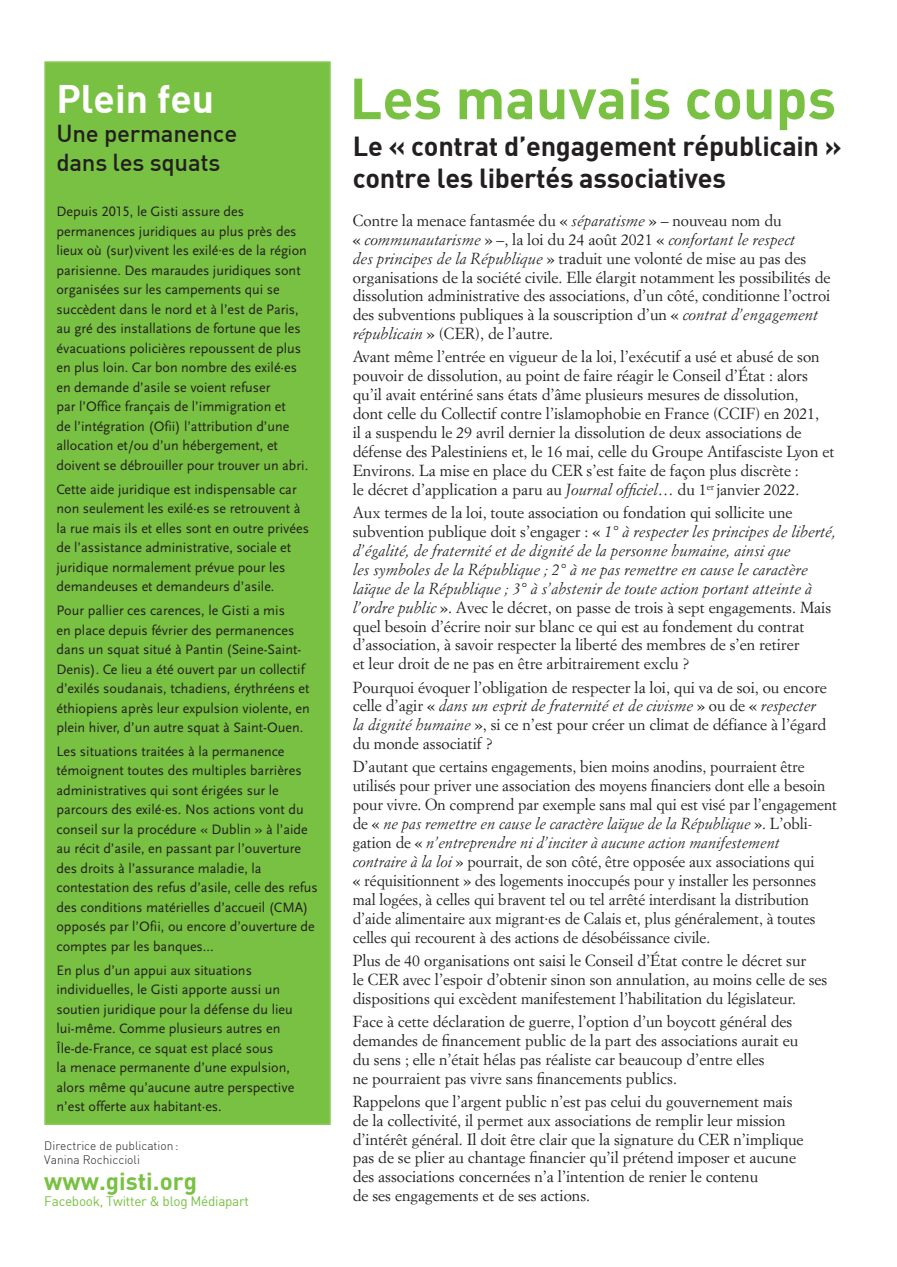
<style>
.page{position:relative;width:897px;height:1267px;background:#fff}
.page>*{position:absolute;margin:0;border:0;box-sizing:border-box;transform-origin:0 0}
.t1{font:57px "DIN Bold";color:#79c142}
.t2{font:39px "DIN Bold";color:#fff}
.t3{font:27px/32.4px "DIN Bold";letter-spacing:-.01em;color:#231f20}
.t4{font:500 24px/28.8px "DIN";letter-spacing:-.01em;color:#231f20}
.t5{font:24px "DIN Bold";color:#79c142}
.t6{font:15.75px/18.9px "Simoncini Garamond Std";color:#231f20}
.t7{font:14.25px/19.5px "Scala Sans Regular LF";color:#231f20}
.t8{font:13.5px "DIN";letter-spacing:-.02em;color:#79c142}
.t9{font:300 12px/13.5px "DIN";color:#231f20}
.s1{font-family:"Simoncini Garamond Std"}
.s2{font-style:italic}
</style>
<div class="page">
<div style="left:45px;top:62px;width:285px;height:1062px;background:#79c142"></div>
<div style="left:44px;top:61px;width:287px;height:1063px;border:2px solid #8cc85a"></div>
<h2 class="t2" style="left:56px;top:73px;width:159px">Plein feu</h2>
<h3 class="t4" style="left:56px;top:118px;width:182px">Une permanence dans les squats</h3>
<p class="t7" style="left:56px;top:202px;width:253px">Depuis 2015, le Gisti assure des permanences juridiques au plus près des lieux où (sur)vivent les exilé<span class="s1">∙</span>es de la région parisienne. Des maraudes juridiques sont organisées sur les campements qui se succèdent dans le nord et à l’est de Paris, au gré des installations de fortune que les évacuations policières repoussent de plus en plus loin. Car bon nombre des exilé∙es en demande d’asile se voient refuser<br>par l’Office français de l’immigration et<br>de l’intégration (Ofii) l’attribution d’une allocation et/ou d’un hébergement, et doivent se débrouiller pour trouver un abri.</p>
<p class="t7" style="left:56px;top:479px;width:254px">Cette aide juridique est indispensable car non seulement les exilé∙es se retrouvent à la rue mais ils et elles sont en outre privées de l’assistance administrative, sociale et juridique normalement prévue pour les demandeuses et demandeurs d’asile.</p>
<p class="t7" style="left:56px;top:601px;width:255px">Pour pallier ces carences, le Gisti a mis<br>en place depuis février des permanences dans un squat situé à Pantin (Seine-Saint-Denis). Ce lieu a été ouvert par un collectif d’exilés soudanais, tchadiens, érythréens et éthiopiens après leur expulsion violente, en plein hiver, d’un autre squat à Saint-Ouen.</p>
<p class="t7" style="left:56px;top:741px;width:263px">Les situations traitées à la permanence témoignent toutes des multiples barrières administratives qui sont érigées sur le parcours des exilé∙es. Nos actions vont du conseil sur la procédure « Dublin » à l’aide au récit d’asile, en passant par l’ouverture des droits à l’assurance maladie, la contestation des refus d’asile, celle des refus des conditions matérielles d’accueil (CMA) opposés par l’Ofii, ou encore d’ouverture de comptes par les banques...</p>
<p class="t7" style="left:56px;top:960px;width:239px">En plus d’un appui aux situations individuelles, le Gisti apporte aussi un soutien juridique pour la défense du lieu lui-même. Comme plusieurs autres en Île-de-France, ce squat est placé sous<br>la menace permanente d’une expulsion, alors même qu’aucune autre perspective n’est offerte aux habitant∙es.</p>
<p class="t9" style="left:44px;top:1138px;width:136px">Directrice de publication:<br>Vanina Rochiccioli</p>
<h3 class="t5" style="left:44px;top:1165px;width:154px">www.gisti.org</h3>
<p class="t8" style="left:44px;top:1192px;width:206px">Facebook, Twitter &amp; blog Médiapart</p>
<h1 class="t1" style="left:349px;top:61px;width:488px">Les mauvais coups</h1>
<h3 class="t3" style="left:353px;top:129px;width:490px">Le « contrat d’engagement républicain » contre les libertés associatives</h3>
<p class="t6" style="left:353px;top:210px;width:479px">Contre la menace fantasmée du « <span class="s2">séparatisme</span> » – nouveau nom du<br>« <span class="s2">communautarisme</span> » –, la loi du 24 août 2021 « <span class="s2">confortant le respect<br>des principes de la République</span> » traduit une volonté de mise au pas des organisations de la société civile. Elle élargit notamment les possibilités de dissolution administrative des associations, d’un côté, conditionne l’octroi des subventions publiques à la souscription d’un « <span class="s2">contrat d’engagement républicain</span> » (CER), de l’autre.</p>
<p class="t6" style="left:353px;top:347px;width:483px">Avant même l’entrée en vigueur de la loi, l’exécutif a usé et abusé de son pouvoir de dissolution, au point de faire réagir le Conseil d’État : alors qu’il avait entériné sans états d’âme plusieurs mesures de dissolution,<br>dont celle du Collectif contre l’islamophobie en France (CCIF) en 2021,<br>il a suspendu le 29 avril dernier la dissolution de deux associations de défense des Palestiniens et, le 16 mai, celle du Groupe Antifasciste Lyon et Environs. La mise en place du CER s’est faite de façon plus discrète :<br>le décret d’application a paru au <span class="s2">Journal officiel</span>… du 1<sup>er</sup> janvier 2022.</p>
<p class="t6" style="left:353px;top:502px;width:484px">Aux termes de la loi, toute association ou fondation qui sollicite une subvention publique doit s’engager : « <span class="s2">1° à respecter les principes de liberté, d’égalité, de fraternité et de dignité de la personne humaine, ainsi que<br>les symboles de la République ; 2° à ne pas remettre en cause le caractère laïque de la République ; 3° à s’abstenir de toute action portant atteinte à l’ordre public</span> ». Avec le décret, on passe de trois à sept engagements. Mais quel besoin d’écrire noir sur blanc ce qui est au fondement du contrat d’association, à savoir respecter la liberté des membres de s’en retirer<br>et leur droit de ne pas en être arbitrairement exclu ?</p>
<p class="t6" style="left:353px;top:677px;width:475px">Pourquoi évoquer l’obligation de respecter la loi, qui va de soi, ou encore celle d’agir « <span class="s2">dans un esprit de fraternité et de civisme</span> » ou de « <span class="s2">respecter la dignité humaine</span> », si ce n’est pour créer un climat de défiance à l’égard du monde associatif ?</p>
<p class="t6" style="left:353px;top:757px;width:485px">D’autant que certains engagements, bien moins anodins, pourraient être utilisés pour priver une association des moyens financiers dont elle a besoin pour vivre. On comprend par exemple sans mal qui est visé par l’engagement de « <span class="s2">ne pas remettre en cause le caractère laïque de la République</span> ». L’obli&shy;gation de « <span class="s2">n’entreprendre ni d’inciter à aucune action manifestement contraire à la loi</span> » pourrait, de son côté, être opposée aux associations qui<br>« réquisitionnent » des logements inoccupés pour y installer les personnes mal logées, à celles qui bravent tel ou tel arrêté interdisant la distribution d’aide alimentaire aux migrant∙es de Calais et, plus généralement, à toutes celles qui recourent à des actions de désobéissance civile.</p>
<p class="t6" style="left:353px;top:950px;width:476px">Plus de 40 organisations ont saisi le Conseil d’État contre le décret sur<br>le CER avec l’espoir d’obtenir sinon son annulation, au moins celle de ses dispositions qui excèdent manifestement l’habilitation du législateur.</p>
<p class="t6" style="left:353px;top:1011px;width:447px">Face à cette déclaration de guerre, l’option d’un boycott général des demandes de financement public de la part des associations aurait eu du sens ; elle n’était hélas pas réaliste car beaucoup d’entre elles<br>ne pourraient pas vivre sans financements publics.</p>
<p class="t6" style="left:353px;top:1091px;width:452px">Rappelons que l’argent public n’est pas celui du gouvernement mais de la collectivité, il permet aux associations de remplir leur mission d’intérêt général. Il doit être clair que la signature du CER n’implique pas de se plier au chantage financier qu’il prétend imposer et aucune des associations concernées n’a l’intention de renier le contenu<br>de ses engagements et de ses actions.</p>
</div>
